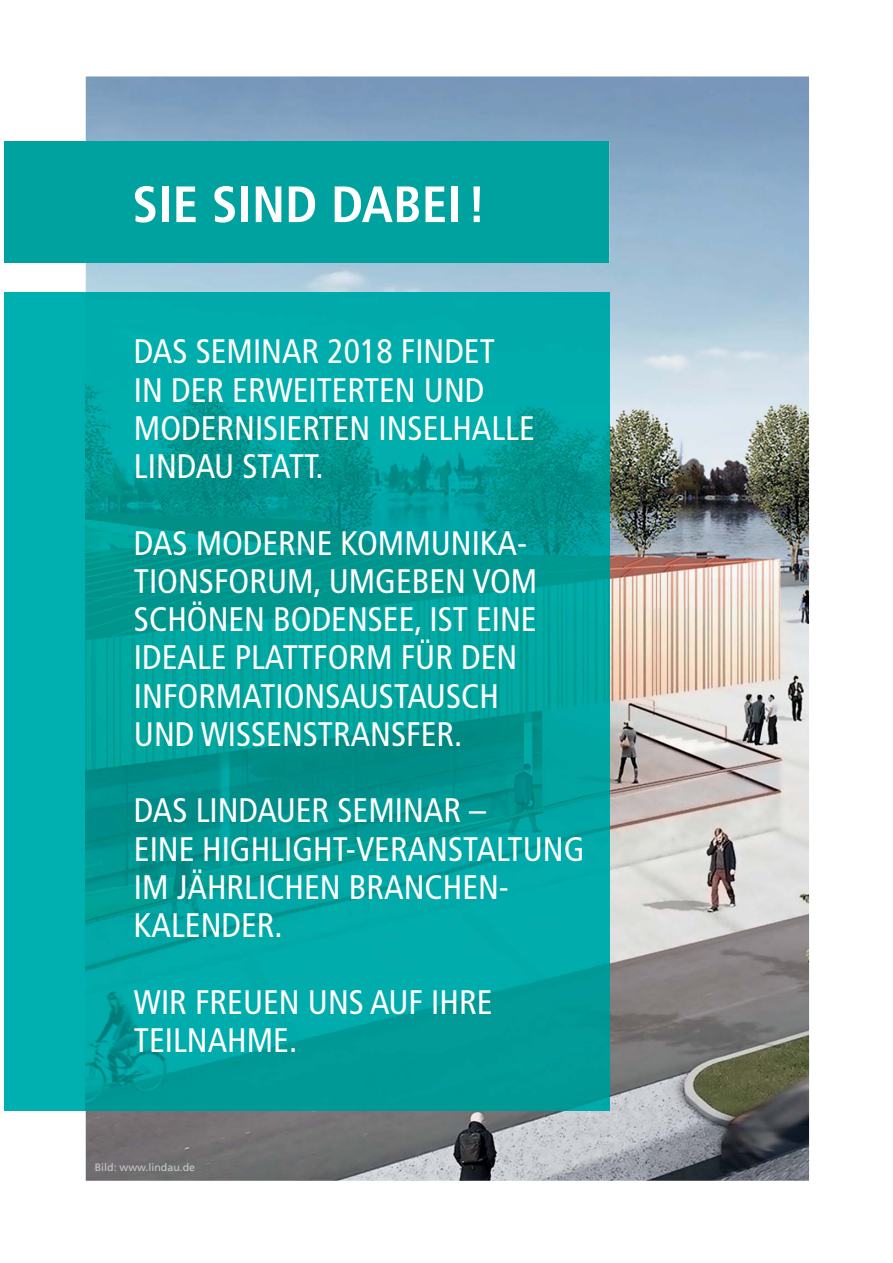
<style>
.page{position:relative;width:893px;height:1263px;background:#fff}
.page>*{position:absolute;margin:0;border:0;box-sizing:border-box;transform-origin:0 0}
.t1{font:700 condensed 51px "Frutiger LT Std";letter-spacing:.005em;color:#fff}
.t2{font:condensed 34.05px/38.2px "Frutiger LT Std";color:#fff}
.t3{font:10.65px "Frutiger LT Std";color:#c6c8ca}
</style>
<div class="page">
<img style="left:86px;top:76px;width:723px;height:1105px">
<div style="left:4px;top:292px;width:82px;height:818px;background:#00afb0"></div>
<img style="left:86px;top:292px;width:523px;height:818px">
<div style="left:4px;top:141px;width:605px;height:121px;background:#00a2a0"></div>
<h1 class="t1" style="left:132px;top:175px;width:355px">SIE SIND DABEI !</h1>
<p class="t2" style="left:134px;top:334px;width:402px">DAS SEMINAR 2018 FINDET<br>IN DER ERWEITERTEN UND<br>MODERNISIERTEN INSELHALLE<br>LINDAU STATT.</p>
<p class="t2" style="left:134px;top:525px;width:405px">DAS MODERNE KOMMUNIKA-<br>TIONSFORUM, UMGEBEN VOM<br>SCHÖNEN BODENSEE, IST EINE<br>IDEALE PLATTFORM FÜR DEN<br>INFORMATIONSAUSTAUSCH<br>UND WISSENSTRANSFER.</p>
<p class="t2" style="left:134px;top:793px;width:452px">DAS LINDAUER SEMINAR –<br>EINE HIGHLIGHT-VERANSTALTUNG<br>IM JÄHRLICHEN BRANCHEN-<br>KALENDER.</p>
<p class="t2" style="left:134px;top:984px;width:360px">WIR FREUEN UNS AUF IHRE<br>TEILNAHME.</p>
<p class="t3" style="left:95px;top:1163px;width:102px">Bild: www.lindau.de</p>
</div>
